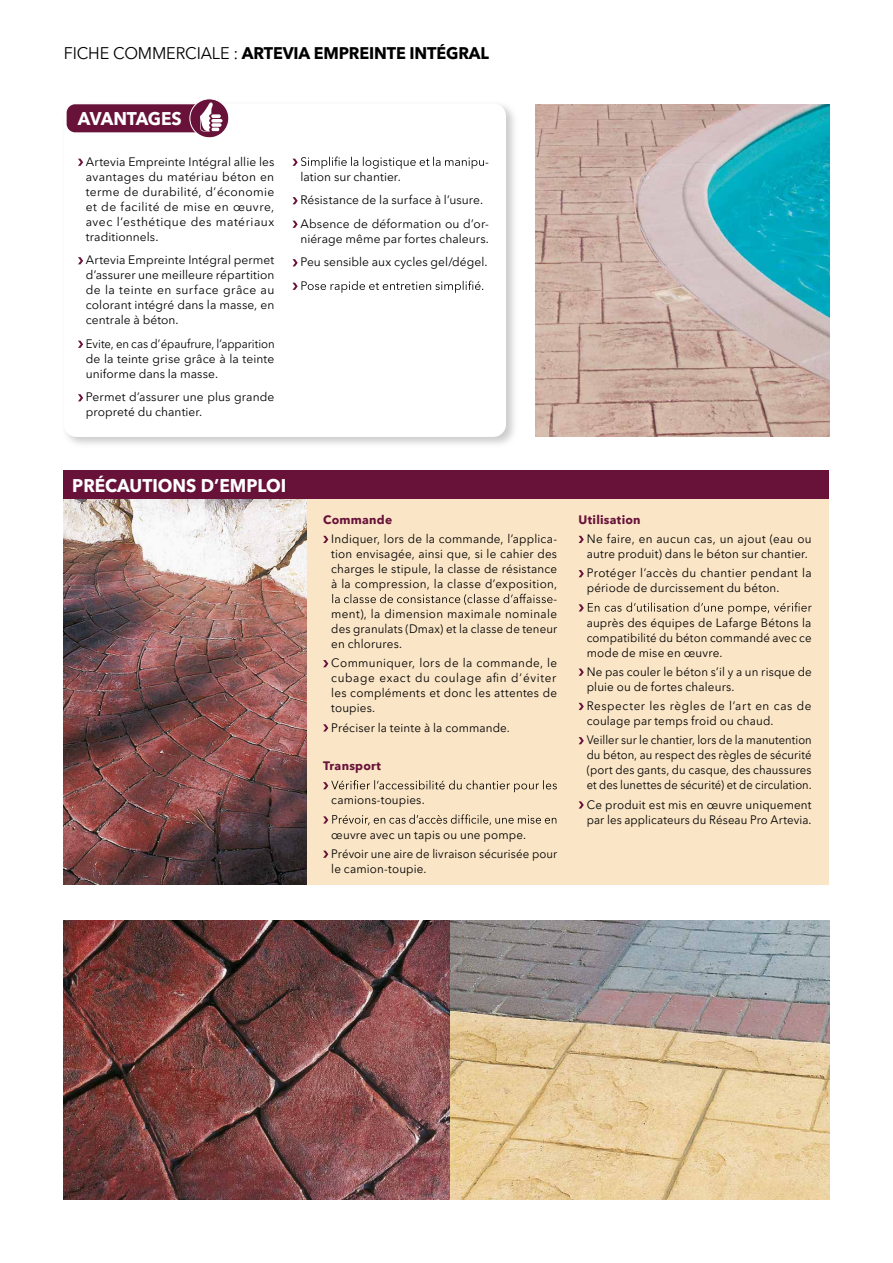
<style>
.page{position:relative;width:893px;height:1263px;background:#fff}
.page>*{position:absolute;margin:0;border:0;box-sizing:border-box;transform-origin:0 0}
.t1{font:700 18px "Avenir Lafarge";color:#fff;scale:.96 1}
.t2{font:700 18px "Avenir Lafarge";letter-spacing:-.02em;color:#fff;scale:.96 1}
.t3{font:700 16.5px "Avenir Lafarge";letter-spacing:-.01em;color:#000}
.t4{font:12px/15px "Avenir Lafarge";letter-spacing:.015em;color:#000}
.t5{font:12px/15px "Avenir Lafarge";letter-spacing:.015em;color:#000;text-align:justify;scale:.93 1}
.t6{font:12px/15px "Avenir Lafarge";letter-spacing:.015em;color:#000;scale:.96 1}
.t7{font:12px/15px "Avenir Lafarge";letter-spacing:.015em;color:#000;text-align:justify;scale:.95 1}
.t8{font:12px/15px "Avenir Lafarge";letter-spacing:.04em;color:#000}
.t9{font:700 12px "Avenir Lafarge";letter-spacing:.02em;color:#68123a}
.s1{font-weight:400}
</style>
<div class="page">
<div style="left:64px;top:499px;width:765px;height:385px;background:#fae5c6"></div>
<svg style="left:323px;top:536px;width:5px;height:7px"></svg>
<svg style="left:332px;top:594px;width:220px;height:11px"></svg>
<svg style="left:323px;top:660px;width:5px;height:7px"></svg>
<svg style="left:323px;top:724px;width:5px;height:7px"></svg>
<svg style="left:323px;top:780px;width:234px;height:12px"></svg>
<svg style="left:323px;top:814px;width:233px;height:11px"></svg>
<svg style="left:323px;top:851px;width:5px;height:7px"></svg>
<svg style="left:579px;top:536px;width:5px;height:7px"></svg>
<svg style="left:579px;top:570px;width:5px;height:7px"></svg>
<svg style="left:579px;top:602px;width:233px;height:12px"></svg>
<svg style="left:579px;top:669px;width:5px;height:7px"></svg>
<svg style="left:579px;top:703px;width:5px;height:7px"></svg>
<svg style="left:579px;top:737px;width:5px;height:7px"></svg>
<svg style="left:579px;top:801px;width:5px;height:7px"></svg>
<img style="left:64px;top:499px;width:243px;height:385px">
<img style="left:536px;top:104px;width:293px;height:333px">
<div style="left:64px;top:471px;width:765px;height:28px;background:#68123a"></div>
<svg style="left:66px;top:104px;width:448px;height:340px"></svg>
<div style="left:64px;top:104px;width:442px;height:333px;background:#fff;border-radius:13px"></div>
<div style="left:67px;top:104px;width:142px;height:28px;background:#68123a;border-radius:9px"></div>
<svg style="left:78px;top:159px;width:5px;height:7px"></svg>
<svg style="left:78px;top:257px;width:5px;height:7px"></svg>
<svg style="left:78px;top:341px;width:5px;height:7px"></svg>
<svg style="left:78px;top:394px;width:5px;height:7px"></svg>
<svg style="left:292px;top:157px;width:192px;height:12px"></svg>
<svg style="left:292px;top:197px;width:6px;height:7px"></svg>
<svg style="left:292px;top:221px;width:6px;height:7px"></svg>
<svg style="left:292px;top:259px;width:6px;height:7px"></svg>
<svg style="left:292px;top:281px;width:191px;height:12px"></svg>
<img style="left:64px;top:921px;width:765px;height:278px">
<svg style="left:189px;top:98px;width:40px;height:40px"></svg>
<svg style="left:200px;top:102px;width:23px;height:30px"></svg>
<h2 class="t3" style="left:64px;top:40px;width:427px"><span class="s1">FICHE COMMERCIALE :</span> ARTEVIA EMPREINTE INTÉGRAL</h2>
<h1 class="t2" style="left:78px;top:105px;width:109px">AVANTAGES</h1>
<p class="t4" style="left:86px;top:153px;width:190px;text-align:justify">Artevia Empreinte Intégral allie les avantages du matériau béton en terme de durabilité, d’économie et de facilité de mise en œuvre, avec l’esthétique des matériaux traditionnels.</p>
<p class="t4" style="left:86px;top:252px;width:190px;text-align:justify">Artevia Empreinte Intégral permet d’assurer une meilleure répartition de la teinte en surface grâce au colorant intégré dans la masse, en centrale à béton.</p>
<p class="t7" style="left:86px;top:335px;width:200px">Evite, en cas d’épaufrure, l’apparition de la teinte grise grâce à la teinte uniforme dans la masse.</p>
<p class="t4" style="left:86px;top:389px;width:190px">Permet d’assurer une plus grande propreté du chantier.</p>
<p class="t4" style="left:485px;top:153px;width:5px">-</p>
<p class="t4" style="left:300px;top:164px;width:190px;line-height:23.5px">lation sur chantier.<br>Résistance de la surface à l’usure.<br>Absence de déformation ou d’or-</p>
<p class="t4" style="left:300px;top:226px;width:190px;line-height:23.5px">niérage même par fortes chaleurs.<br>Peu sensible aux cycles gel/dégel.</p>
<h1 class="t1" style="left:72px;top:471px;width:224px">PRÉCAUTIONS D’EMPLOI</h1>
<p class="t9" style="left:323px;top:510px;width:71px">Commande</p>
<p class="t4" style="left:331px;top:530px;width:228px">Indiquer, lors de la commande, l’applica-</p>
<p class="t4" style="left:331px;top:545px;width:227px">tion envisagée, ainsi que, si le cahier des</p>
<p class="t4" style="left:331px;top:560px;width:227px">charges le stipule, la classe de résistance</p>
<p class="t4" style="left:331px;top:575px;width:227px">à la compression, la classe d’exposition,</p>
<p class="t4" style="left:554px;top:590px;width:5px">-</p>
<p class="t4" style="left:331px;top:605px;width:227px">ment), la dimension maximale nominale</p>
<p class="t6" style="left:331px;top:620px;width:237px">des granulats (Dmax) et la classe de teneur</p>
<p class="t4" style="left:331px;top:635px;width:72px">en chlorures.</p>
<p class="t4" style="left:331px;top:654px;width:227px;text-align:justify">Communiquer, lors de la commande, le cubage exact du coulage afin d’éviter les compléments et donc les attentes de toupies.</p>
<p class="t4" style="left:331px;top:719px;width:180px">Préciser la teinte à la commande.</p>
<p class="t9" style="left:323px;top:756px;width:59px">Transport</p>
<p class="t4" style="left:331px;top:791px;width:95px">camions-toupies.</p>
<p class="t4" style="left:331px;top:824px;width:228px;line-height:19.2px">œuvre avec un tapis ou une pompe.<br>Prévoir une aire de livraison sécurisée pour</p>
<p class="t4" style="left:331px;top:860px;width:97px">le camion-toupie.</p>
<p class="t9" style="left:579px;top:510px;width:64px">Utilisation</p>
<p class="t4" style="left:587px;top:530px;width:226px">Ne faire, en aucun cas, un ajout (eau ou autre produit) dans le béton sur chantier.</p>
<p class="t4" style="left:587px;top:564px;width:226px">Protéger l’accès du chantier pendant la période de durcissement du béton.</p>
<p class="t4" style="left:587px;top:614px;width:226px;text-align:justify">auprès des équipes de Lafarge Bétons la compatibilité du béton commandé avec ce mode de mise en œuvre.</p>
<p class="t6" style="left:587px;top:663px;width:236px">Ne pas couler le béton s’il y a un risque de pluie ou de fortes chaleurs.</p>
<p class="t8" style="left:587px;top:697px;width:226px">Respecter les règles de l’art en cas de coulage par temps froid ou chaud.</p>
<p class="t5" style="left:587px;top:731px;width:243px">Veiller sur le chantier, lors de la manutention du béton, au respect des règles de sécurité (port des gants, du casque, des chaussures et des lunettes de sécurité) et de circulation.</p>
<p class="t4" style="left:587px;top:796px;width:226px">Ce produit est mis en œuvre uniquement par les applicateurs du Réseau Pro Artevia.</p>
</div>
